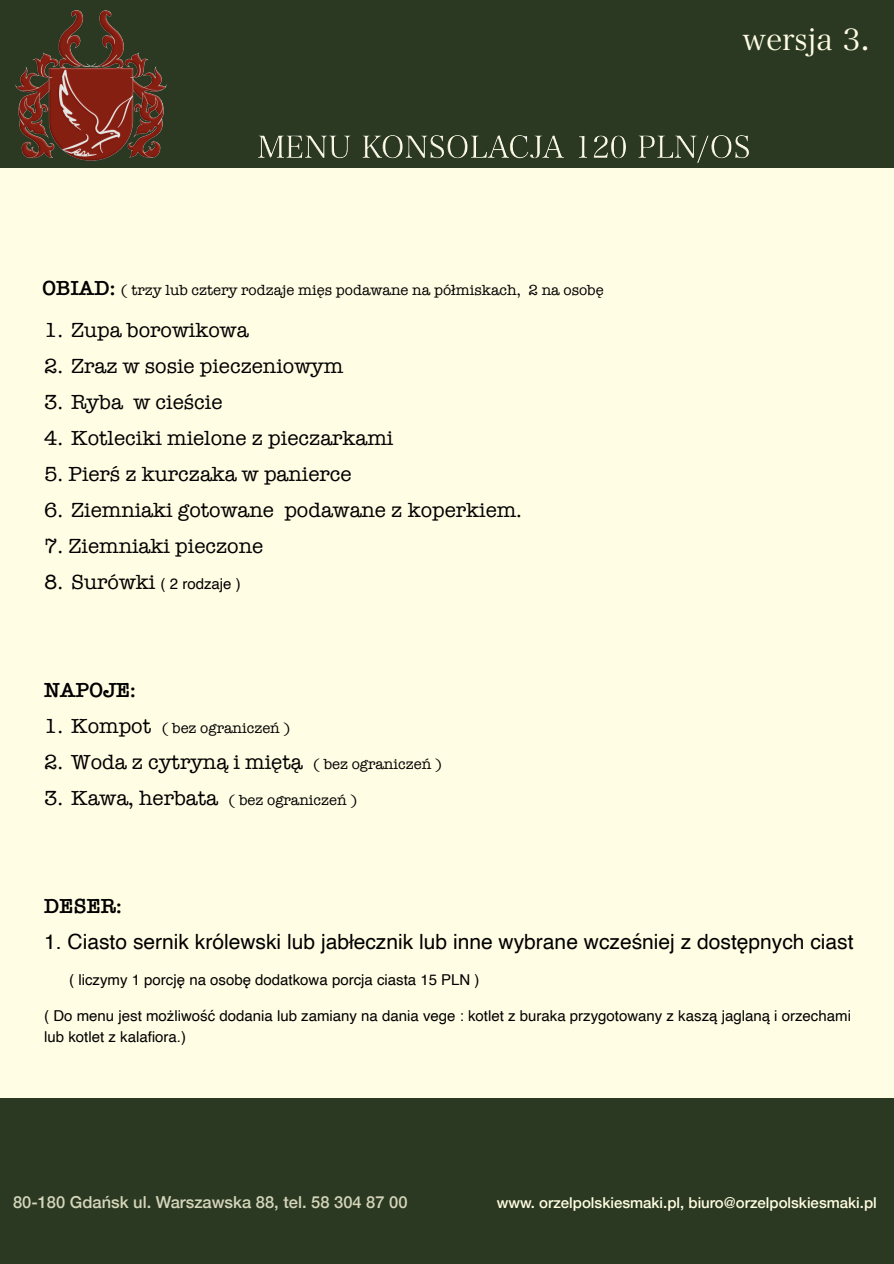
<style>
.page{position:relative;width:894px;height:1264px;background:#fff}
.page>*{position:absolute;margin:0;border:0;box-sizing:border-box;transform-origin:0 0}
.t1{font:30px "Hira Min Pro N W3";color:#fffde3}
.t2{font:21px "American Typewriter";color:#000}
.t3{font:21px "Helvetica";color:#000}
.t4{font:600 21px "American Typewriter";color:#000}
.t5{font:500 16.5px "Helvetica Neue";color:rgb(255 253 224/.8)}
.t6{font:15px/21px "Helvetica";color:#000}
.t7{font:15px "American Typewriter";color:#000}
.t8{font:500 15px "Helvetica Neue";color:#fffde0}
.s1{font-weight:600;font-size:21px}
.s2{font-family:"American Typewriter";font-size:21px}
.s3{font-size:21px}
.s4{font-size:15px}
</style>
<div class="page">
<div style="left:0;top:167px;width:894px;height:932px;background:#fffde0"></div>
<div style="left:0;top:0;width:894px;height:168px;background:#2b3922"></div>
<div style="left:0;top:1098px;width:894px;height:166px;background:#2b3922"></div>
<img style="left:16px;top:11px;width:150px;height:149px">
<img style="left:258px;top:135px;width:490px;height:27px">
<p class="t7" style="left:43px;top:285px;width:562px"><span class="s1">OBIAD:</span> ( trzy lub cztery rodzaje mięs podawane na półmiskach, 2 na osobę</p>
<p class="t2" style="left:44px;top:322px;width:206px">1. Zupa borowikowa</p>
<p class="t2" style="left:44px;top:358px;width:300px">2. Zraz w sosie pieczeniowym</p>
<p class="t2" style="left:44px;top:394px;width:180px">3. Ryba w cieście</p>
<p class="t2" style="left:44px;top:430px;width:350px">4. Kotleciki mielone z pieczarkami</p>
<p class="t2" style="left:44px;top:466px;width:309px">5. Pierś z kurczaka w panierce</p>
<p class="t2" style="left:44px;top:502px;width:479px">6. Ziemniaki gotowane podawane z koperkiem.</p>
<p class="t2" style="left:44px;top:538px;width:220px">7. Ziemniaki pieczone</p>
<p class="t6" style="left:44px;top:574px;width:198px"><span class="s2">8. Surówki</span> ( 2 rodzaje )</p>
<p class="t4" style="left:44px;top:682px;width:93px">NAPOJE:</p>
<p class="t7" style="left:44px;top:722px;width:248px"><span class="s3">1. Kompot</span> ( bez ograniczeń)</p>
<p class="t2" style="left:44px;top:754px;width:399px">2. Woda z cytryną i miętą <span class="s4">( bez ograniczeń)</span></p>
<p class="t7" style="left:44px;top:794px;width:314px"><span class="s3">3. Kawa, herbata</span> ( bez ograniczeń)</p>
<h1 class="t1" style="left:742px;top:24px;width:129px">wersja 3.</h1>
<p class="t4" style="left:44px;top:898px;width:79px">DESER:</p>
<p class="t3" style="left:44px;top:933px;width:810px">1. Ciasto sernik królewski lub jabłecznik lub inne wybrane wcześniej z dostępnych ciast</p>
<p class="t6" style="left:69px;top:970px;width:412px">( liczymy 1 porcję na osobę dodatkowa porcja ciasta 15 PLN )</p>
<p class="t6" style="left:44px;top:1006px;width:808px">( Do menu jest możliwość dodania lub zamiany na dania vege : kotlet z buraka przygotowany z kaszą jaglaną i orzechami lub kotlet z kalafiora.)</p>
<p class="t5" style="left:13px;top:1192px;width:396px">80-180 Gdańsk ul. Warszawska 88, tel. 58 304 87 00</p>
<p class="t8" style="left:496px;top:1193px;width:381px">www. orzelpolskiesmaki.pl, biuro@orzelpolskiesmaki.pl</p>
</div>
